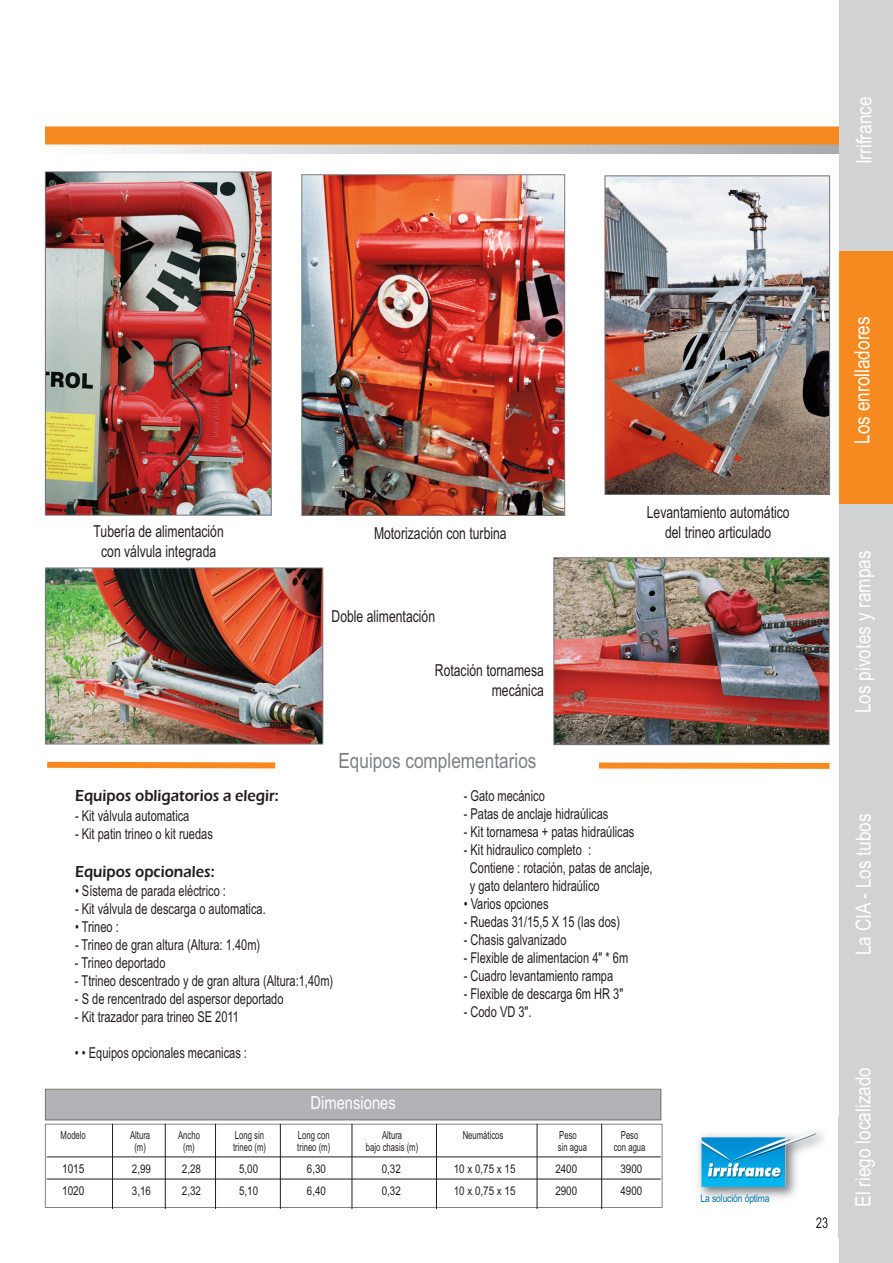
<style>
.page{position:relative;width:893px;height:1263px;background:#fff}
.page>*{position:absolute;margin:0;border:0;box-sizing:border-box;transform-origin:0 0}
.t1{font:21px "Arial Narrow";color:#fff}
.t2{font:21px "Arial Narrow";color:#7e8083}
.t3{font:18px "Arial Narrow";color:#fff}
.t4{font:16.5px/19.8px "Arial Narrow";color:#231f20;text-align:center;scale:.9 1}
.t5{font:600 16.5px "Eras ITC";color:#231f20;scale:.9 1}
.t6{font:15px/18px "Arial Narrow";color:#231f20;scale:.9 1}
.t7{font:12.3px "Arial Narrow";color:#231f20}
.t8{font:12px "Arial Narrow";color:#231f20}
.t9{font:11.1px "Arial Narrow";color:#231f20;scale:.85 1}
.t10{font:10.5px "Arial Narrow";letter-spacing:-.015em;color:#0070a9}
</style>
<div class="page">
<div style="left:45px;top:1124px;width:617px;height:84px;border:1px solid #808285"></div>
<hr style="left:47px;top:1156px;width:614px;height:1px;background:#231f20">
<hr style="left:47px;top:1179px;width:614px;height:1px;background:#231f20">
<hr style="left:112px;top:1124px;width:1px;height:85px;background:#231f20">
<hr style="left:165px;top:1124px;width:1px;height:85px;background:#231f20">
<hr style="left:215px;top:1124px;width:1px;height:85px;background:#231f20">
<hr style="left:280px;top:1124px;width:1px;height:85px;background:#231f20">
<hr style="left:352px;top:1124px;width:1px;height:85px;background:#231f20">
<hr style="left:436px;top:1124px;width:1px;height:85px;background:#231f20">
<hr style="left:601px;top:1124px;width:1px;height:85px;background:#231f20">
<hr style="left:537px;top:1124px;width:1px;height:85px;background:#231f20">
<div style="left:46px;top:1090px;width:614px;height:29px;background:#b2b3b7"></div>
<div style="left:45px;top:1089px;width:616px;height:31px;border:1px solid #6c6d70"></div>
<svg style="left:45px;top:144px;width:794px;height:9px"></svg>
<div style="left:45px;top:126px;width:848px;height:18px;background:#f6891f"></div>
<svg style="left:47px;top:761px;width:229px;height:8px"></svg>
<div style="left:599px;top:762px;width:231px;height:7px;background:#f6891f"></div>
<img style="left:47px;top:174px;width:223px;height:339px">
<div style="left:45px;top:172px;width:227px;height:343px;border:1px solid #717275"></div>
<img style="left:303px;top:176px;width:260px;height:338px">
<div style="left:301px;top:174px;width:264px;height:342px;border:1px solid #7a7c7f"></div>
<img style="left:555px;top:559px;width:272px;height:184px">
<div style="left:553px;top:557px;width:276px;height:188px;border:1px solid #717275"></div>
<img style="left:607px;top:177px;width:221px;height:316px">
<div style="left:605px;top:175px;width:225px;height:320px;border:1px solid #717275"></div>
<img style="left:47px;top:569px;width:274px;height:173px">
<div style="left:45px;top:567px;width:278px;height:177px;border:1px solid #7a7c7f"></div>
<div style="left:839px;top:0;width:54px;height:298px;background:#d1d2d4"></div>
<div style="left:839px;top:251px;width:54px;height:273px;background:#f6891f"></div>
<div style="left:839px;top:504px;width:54px;height:273px;background:#d1d2d4"></div>
<div style="left:839px;top:757px;width:54px;height:272px;background:#d1d2d4"></div>
<div style="left:839px;top:1009px;width:54px;height:254px;background:#d1d2d4"></div>
<img style="left:698px;top:1116px;width:141px;height:121px">
<svg style="left:816px;top:1217px;width:12px;height:11px"></svg>
<img style="left:702px;top:1133px;width:114px;height:54px">
<p class="t4" style="left:94px;top:521px;width:146px">Tubería de alimentación con válvula integrada</p>
<p class="t4" style="left:374px;top:524px;width:149px">Motorización con turbina</p>
<p class="t4" style="left:332px;top:606px;width:117px">doble alimentación</p>
<p class="t4" style="left:435px;top:661px;width:123px;text-align:right">Rotación tornamesa mecánica</p>
<h1 class="t2" style="left:338px;top:749px;width:200px">Equipos complementarios</h1>
<p class="t4" style="left:647px;top:503px;width:160px">Levantamiento automático del trineo articulado</p>
<p class="t5" style="left:75px;top:786px;width:228px">Equipos obligatorios a elegir:</p>
<p class="t6" style="left:75px;top:806px;width:129px">- Kit válvula automatica</p>
<p class="t6" style="left:75px;top:824px;width:155px">- Kit patin trineo o kit ruedas</p>
<p class="t5" style="left:75px;top:861px;width:156px">Equipos opcionales:</p>
<p class="t6" style="left:75px;top:882px;width:169px">• sístema de parada eléctrico :</p>
<p class="t6" style="left:75px;top:900px;width:213px">- Kit válvula de descarga o automatica.</p>
<p class="t6" style="left:75px;top:918px;width:50px">• Trineo :</p>
<p class="t6" style="left:75px;top:936px;width:207px">- Trineo de gran altura (Altura: 1.40m)</p>
<p class="t6" style="left:75px;top:954px;width:102px">- Trineo deportado</p>
<p class="t6" style="left:75px;top:972px;width:288px">- Ttrineo descentrado y de gran altura (Altura:1,40m)</p>
<p class="t6" style="left:75px;top:990px;width:233px">- s de rencentrado del aspersor deportado</p>
<p class="t6" style="left:75px;top:1008px;width:184px">- Kit trazador para trineo sE 2011</p>
<p class="t6" style="left:75px;top:1044px;width:193px">• • Equipos opcionales mecanicas :</p>
<p class="t3" style="left:310px;top:1092px;width:87px">dimensiones</p>
<p class="t6" style="left:464px;top:787px;width:92px">- Gato mecánico</p>
<p class="t6" style="left:464px;top:805px;width:162px">- Patas de anclaje hidraúlicas</p>
<p class="t6" style="left:464px;top:823px;width:191px">- Kit tornamesa + patas hidraúlicas</p>
<p class="t6" style="left:470px;top:841px;width:205px;text-indent:-6px">- Kit hidraulico completo :<br>Contiene : rotación, patas de anclaje, y gato delantero hidraúlico</p>
<p class="t6" style="left:464px;top:895px;width:96px">• Varios opciones</p>
<p class="t6" style="left:464px;top:913px;width:175px">- Ruedas 31/15,5 X 15 (las dos)</p>
<p class="t6" style="left:464px;top:931px;width:116px">- Chasis galvanizado</p>
<p class="t6" style="left:464px;top:949px;width:184px">- Flexible de alimentacion 4" * 6m</p>
<p class="t6" style="left:464px;top:967px;width:168px">- Cuadro levantamiento rampa</p>
<p class="t6" style="left:464px;top:985px;width:179px">- Flexible de descarga 6m HR 3"</p>
<p class="t6" style="left:464px;top:1003px;width:77px">- Codo Vd 3".</p>
<p class="t9" style="left:61px;top:1128px;width:31px">Modelo</p>
<p class="t9" style="left:130px;top:1128px;width:25px">Altura</p>
<p class="t9" style="left:178px;top:1128px;width:27px">Ancho</p>
<p class="t9" style="left:235px;top:1128px;width:36px">Long sin</p>
<p class="t9" style="left:298px;top:1128px;width:39px">Long con</p>
<p class="t9" style="left:382px;top:1128px;width:25px">Altura</p>
<p class="t9" style="left:463px;top:1128px;width:49px">Neumáticos</p>
<p class="t9" style="left:559px;top:1128px;width:22px">Peso</p>
<p class="t9" style="left:621px;top:1128px;width:22px">Peso</p>
<p class="t9" style="left:134px;top:1140px;width:15px">(m)</p>
<p class="t9" style="left:183px;top:1140px;width:15px">(m)</p>
<p class="t9" style="left:233px;top:1140px;width:40px">trineo (m)</p>
<p class="t9" style="left:297px;top:1140px;width:40px">trineo (m)</p>
<p class="t9" style="left:366px;top:1140px;width:63px">bajo chasis (m)</p>
<p class="t9" style="left:558px;top:1140px;width:36px">sin agua</p>
<p class="t9" style="left:614px;top:1140px;width:39px">con agua</p>
<p class="t7" style="left:62px;top:1161px;width:24px">1015</p>
<p class="t8" style="left:132px;top:1161px;width:21px">2,99</p>
<p class="t8" style="left:182px;top:1161px;width:21px">2,28</p>
<p class="t8" style="left:239px;top:1161px;width:21px">5,00</p>
<p class="t8" style="left:307px;top:1161px;width:21px">6,30</p>
<p class="t8" style="left:382px;top:1161px;width:21px">0,32</p>
<p class="t8" style="left:454px;top:1161px;width:63px">10 x 0,75 x 15</p>
<p class="t8" style="left:555px;top:1161px;width:23px">2400</p>
<p class="t8" style="left:620px;top:1161px;width:23px">3900</p>
<p class="t7" style="left:62px;top:1183px;width:24px">1020</p>
<p class="t8" style="left:132px;top:1183px;width:21px">3,16</p>
<p class="t8" style="left:182px;top:1183px;width:21px">2,32</p>
<p class="t8" style="left:239px;top:1183px;width:21px">5,10</p>
<p class="t8" style="left:307px;top:1183px;width:21px">6,40</p>
<p class="t8" style="left:382px;top:1183px;width:21px">0,32</p>
<p class="t8" style="left:454px;top:1183px;width:63px">10 x 0,75 x 15</p>
<p class="t8" style="left:555px;top:1183px;width:23px">2900</p>
<p class="t8" style="left:620px;top:1183px;width:23px">4900</p>
<p class="t10" style="left:701px;top:1192px;width:71px">La solución óptima</p>
<h1 class="t1" style="left:852px;top:164px;width:69px;rotate:-90deg">Irrifrance</h1>
<h1 class="t1" style="left:850px;top:444px;width:129px;rotate:-90deg">Los enrolladores</h1>
<h1 class="t1" style="left:851px;top:713px;width:164px;rotate:-90deg">Los pivotes y rampas</h1>
<h1 class="t1" style="left:851px;top:955px;width:143px;rotate:-90deg">La CIA - Los tubos</h1>
<h1 class="t1" style="left:851px;top:1207px;width:141px;rotate:-90deg">El riego localizado</h1>
</div>
